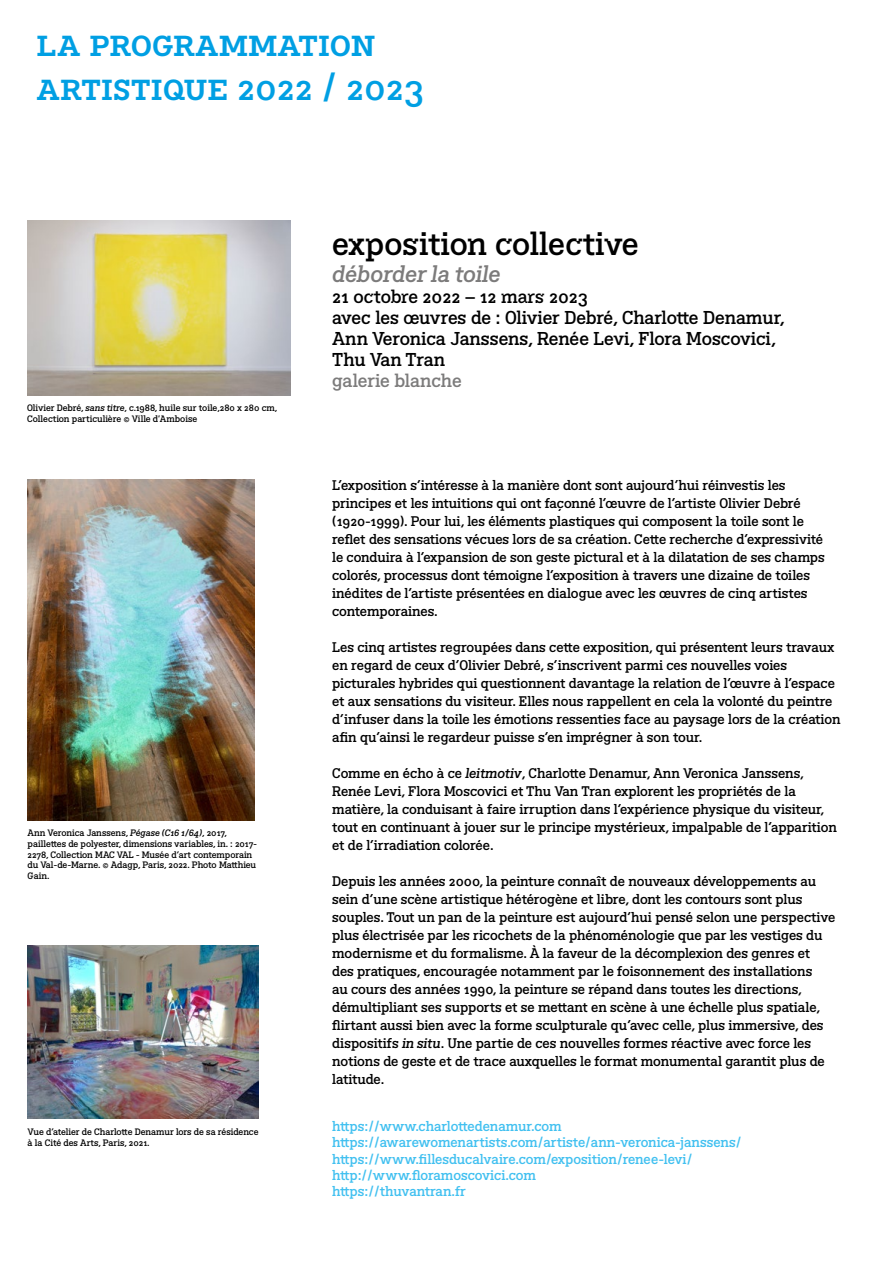
<style>
.page{position:relative;width:893px;height:1263px;background:#fff}
.page>*{position:absolute;margin:0;border:0;box-sizing:border-box;transform-origin:0 0}
.t1{font:36px/43.2px "BVHCCCOD";color:#009fe3}
.t2{font:31.5px "BVHCCCOD Titrage";color:#000}
.t3{font:italic 22.5px "BVHCCCOD";letter-spacing:-.015em;color:#7c7b7b}
.t4{font:18px/21px "BVHCCCOD";color:#000}
.t5{font:18px "BVHCCCOD Titrage";color:#000}
.t6{font:18px "BVHCCCOD";color:#7c7b7b}
.t7{font:13.5px/18px "BVHCCCOD";color:#000}
.t8{font:13.5px/16.2px "BVHCCCOD";color:#41c0f0}
.t9{font:9px/10.5px "BVHCCCOD";color:#000}
.s1{font-style:italic}
</style>
<div class="page">
<img style="left:28px;top:220px;width:263px;height:175px">
<img style="left:27px;top:480px;width:228px;height:340px">
<img style="left:28px;top:945px;width:230px;height:173px">
<h1 class="t1" style="left:37px;top:24px;width:389px">la programmation artistique 2022 / 2023</h1>
<p class="t9" style="left:27px;top:403px;width:252px">Olivier Debré, <span class="s1">sans titre</span>, c.1988, huile sur toile,280 x 280 cm,<br>Collection particulière © Ville d'Amboise</p>
<p class="t9" style="left:28px;top:828px;width:231px">Ann Veronica Janssens, <span class="s1">Pégase (C16 1/64)</span>, 2017, paillettes de polyester, dimensions variables, in. : 2017- 2278, Collection MAC VAL - Musée d’art contemporain du Val-de-Marne. © Adagp, Paris, 2022. Photo Matthieu Gain.</p>
<h2 class="t2" style="left:332px;top:223px;width:308px">exposition collective</h2>
<h3 class="t3" style="left:332px;top:259px;width:170px">déborder la toile</h3>
<h3 class="t5" style="left:332px;top:285px;width:257px">21 octobre 2022 – 12 mars 2023</h3>
<h3 class="t4" style="left:332px;top:308px;width:454px">avec les œuvres de : Olivier Debré, Charlotte Denamur,<br>Ann Veronica Janssens, Renée Levi, Flora Moscovici,<br>Thu Van Tran</h3>
<h3 class="t6" style="left:332px;top:369px;width:131px">galerie blanche</h3>
<p class="t7" style="left:332px;top:477px;width:494px">L’exposition s’intéresse à la manière dont sont aujourd’hui réinvestis les principes et les intuitions qui ont façonné l’œuvre de l’artiste Olivier Debré (1920-1999). Pour lui, les éléments plastiques qui composent la toile sont le reflet des sensations vécues lors de sa création. Cette recherche d’expressivité le conduira à l’expansion de son geste pictural et à la dilatation de ses champs colorés, processus dont témoigne l’exposition à travers une dizaine de toiles inédites de l’artiste présentées en dialogue avec les œuvres de cinq artistes contemporaines.</p>
<p class="t7" style="left:332px;top:639px;width:510px">Les cinq artistes regroupées dans cette exposition, qui présentent leurs travaux en regard de ceux d’Olivier Debré, s’inscrivent parmi ces nouvelles voies picturales hybrides qui questionnent davantage la relation de l’œuvre à l’espace et aux sensations du visiteur. Elles nous rappellent en cela la volonté du peintre d’infuser dans la toile les émotions ressenties face au paysage lors de la création afin qu’ainsi le regardeur puisse s’en imprégner à son tour.</p>
<p class="t7" style="left:332px;top:765px;width:506px">Comme en écho à ce <span class="s1">leitmotiv</span>, Charlotte Denamur, Ann Veronica Janssens, Renée Levi, Flora Moscovici et Thu Van Tran explorent les propriétés de la matière, la conduisant à faire irruption dans l’expérience physique du visiteur, tout en continuant à jouer sur le principe mystérieux, impalpable de l’apparition et de l’irradiation colorée.</p>
<p class="t7" style="left:332px;top:873px;width:504px">Depuis les années 2000, la peinture connaît de nouveaux développements au sein d’une scène artistique hétérogène et libre, dont les contours sont plus souples. Tout un pan de la peinture est aujourd’hui pensé selon une perspective plus électrisée par les ricochets de la phénoménologie que par les vestiges du modernisme et du formalisme. À la faveur de la décomplexion des genres et<br>des pratiques, encouragée notamment par le foisonnement des installations<br>au cours des années 1990, la peinture se répand dans toutes les directions, démultipliant ses supports et se mettant en scène à une échelle plus spatiale, flirtant aussi bien avec la forme sculpturale qu’avec celle, plus immersive, des dispositifs <span class="s1">in situ</span>. Une partie de ces nouvelles formes réactive avec force les notions de geste et de trace auxquelles le format monumental garantit plus de latitude.</p>
<p class="t9" style="left:28px;top:1127px;width:232px">Vue d’atelier de Charlotte Denamur lors de sa résidence à la Cité des Arts, Paris, 2021.</p>
<p class="t8" style="left:332px;top:1119px;width:411px">https://www.charlottedenamur.com https://awarewomenartists.com/artiste/ann-veronica-janssens/ https://www.fillesducalvaire.com/exposition/renee-levi/ http://www.floramoscovici.com<br>https://thuvantran.fr</p>
</div>
